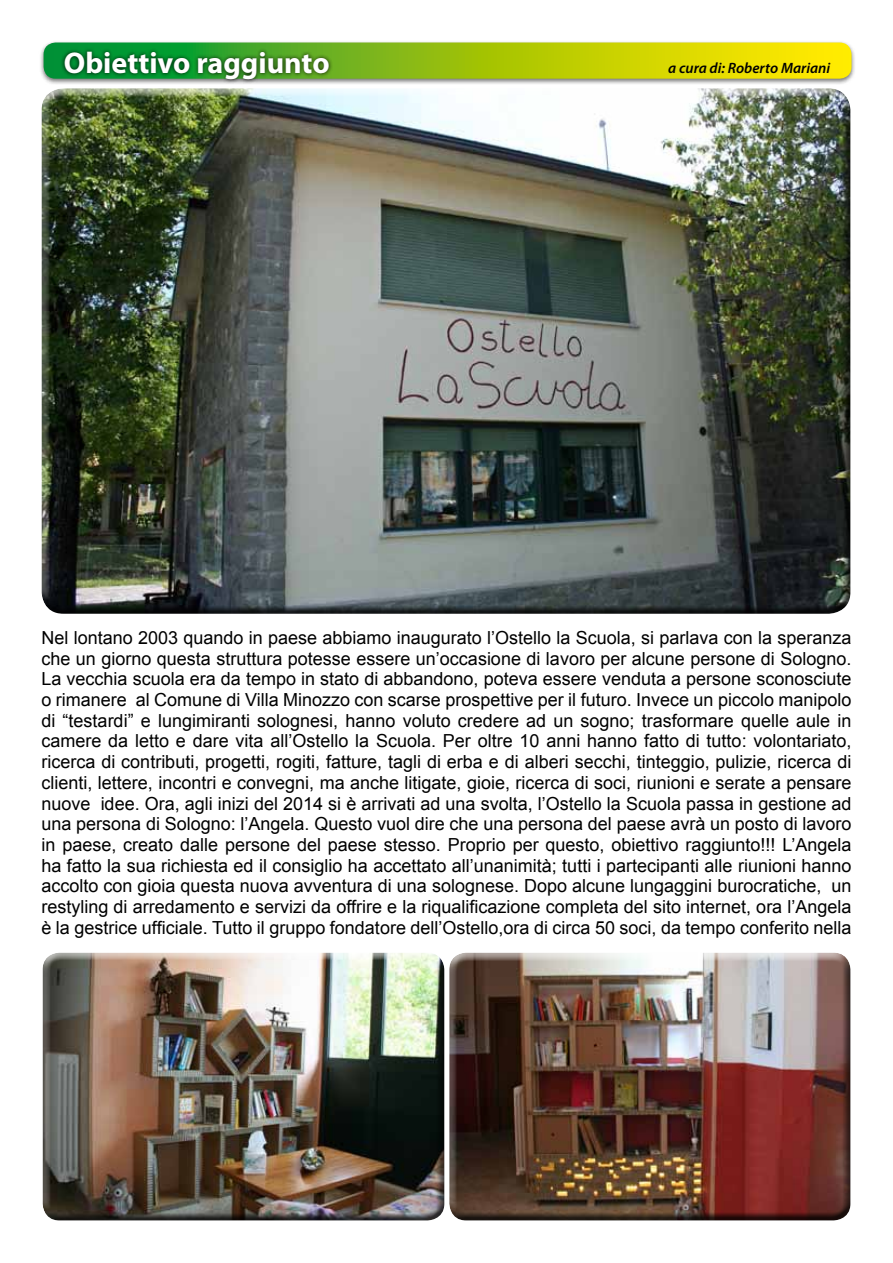
<style>
.page{position:relative;width:893px;height:1263px;background:#fff}
.page>*{position:absolute;margin:0;border:0;box-sizing:border-box;transform-origin:0 0}
.t1{font:700 30px "Myriad Pro";color:#fff}
.t2{font:18px/20.7px "Arial";color:#000;text-align:justify}
.t3{font:italic 600 15px "Myriad Pro";color:#000}
</style>
<div class="page">
<div style="left:39px;top:40px;width:817px;height:45px;background:#000;opacity:.55"></div>
<svg style="left:44px;top:43px;width:807px;height:36px;background:#b2ca0b"></svg>
<div style="left:61px;top:47px;width:272px;height:36px;background:#000;opacity:.85"></div>
<div style="left:41px;top:94px;width:810px;height:520px;background:#000;opacity:.75"></div>
<div style="left:449px;top:956px;width:402px;height:266px;background:#000;opacity:.75"></div>
<div style="left:42px;top:956px;width:402px;height:265px;background:#000;opacity:.75"></div>
<h1 class="t1" style="left:64px;top:43px;width:267px">Obiettivo raggiunto</h1>
<p class="t3" style="left:668px;top:58px;width:164px">a cura di: Roberto Mariani</p>
<p class="t2" style="left:41px;top:627px;width:812px">Nel lontano 2003 quando in paese abbiamo inaugurato l’Ostello la Scuola, si parlava con la speranza che un giorno questa struttura potesse essere un’occasione di lavoro per alcune persone di Sologno.<br>La vecchia scuola era da tempo in stato di abbandono, poteva essere venduta a persone sconosciute o rimanere al Comune di Villa Minozzo con scarse prospettive per il futuro. Invece un piccolo manipolo di “testardi” e lungimiranti solognesi, hanno voluto credere ad un sogno; trasformare quelle aule in camere da letto e dare vita all’Ostello la Scuola. Per oltre 10 anni hanno fatto di tutto: volontariato, ricerca di contributi, progetti, rogiti, fatture, tagli di erba e di alberi secchi, tinteggio, pulizie, ricerca di clienti, lettere, incontri e convegni, ma anche litigate, gioie, ricerca di soci, riunioni e serate a pensare nuove idee. Ora, agli inizi del 2014 si è arrivati ad una svolta, l’Ostello la Scuola passa in gestione ad una persona di Sologno: l’Angela. Questo vuol dire che una persona del paese avrà un posto di lavoro in paese, creato dalle persone del paese stesso. Proprio per questo, obiettivo raggiunto!!! L’Angela ha fatto la sua richiesta ed il consiglio ha accettato all’unanimità; tutti i partecipanti alle riunioni hanno accolto con gioia questa nuova avventura di una solognese. Dopo alcune lungaggini burocratiche, un restyling di arredamento e servizi da offrire e la riqualificazione completa del sito internet, ora l’Angela è la gestrice ufficiale. Tutto il gruppo fondatore dell’Ostello,ora di circa 50 soci, da tempo conferito nella</p>
</div>
